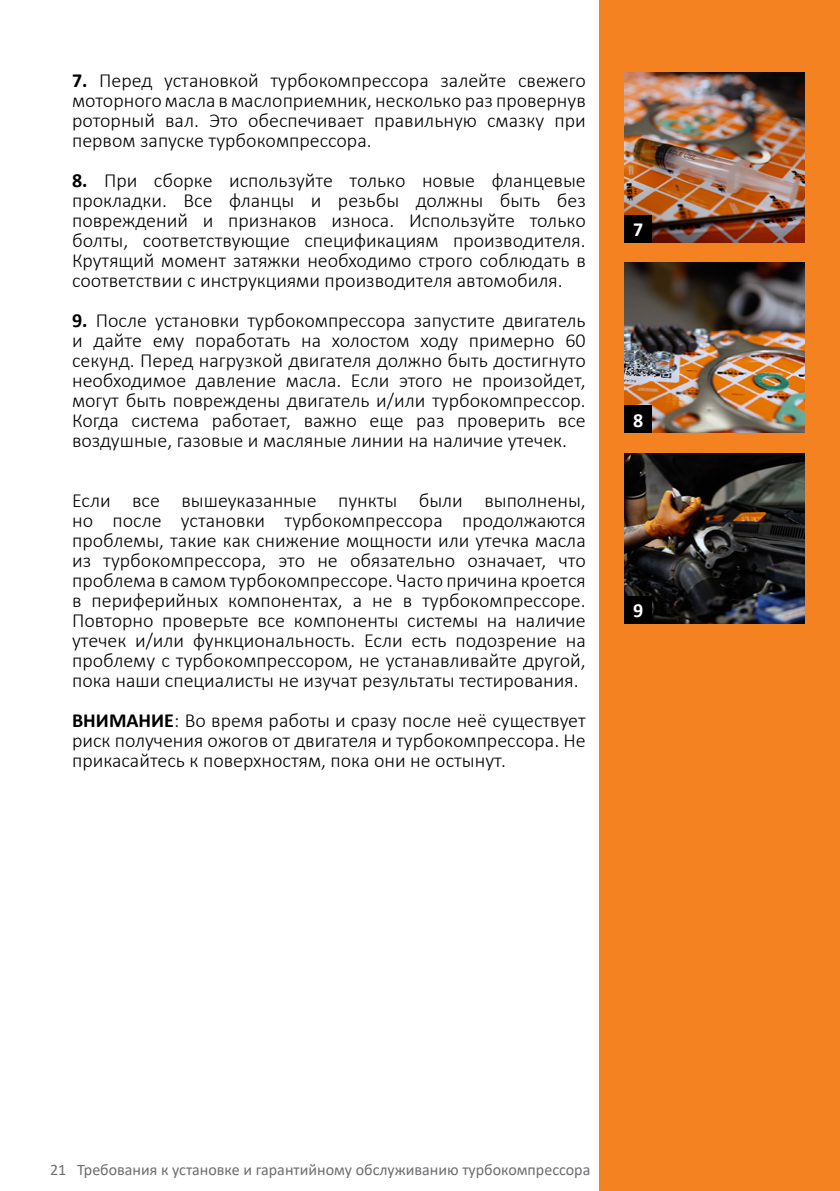
<style>
.page{position:relative;width:840px;height:1191px;background:#fff}
.page>*{position:absolute;margin:0;border:0;box-sizing:border-box;transform-origin:0 0}
.t1{font:300 20px/20px "Calibri";color:#000;text-align:justify}
.t2{font:700 20px "Calibri";color:#fff}
.t3{font:16px "Calibri";color:#6d6e71}
.s1{font-weight:700}
</style>
<div class="page">
<div style="left:599px;top:0;width:240px;height:1191px;background:#f58220"></div>
<img style="left:624px;top:72px;width:180px;height:170px">
<div style="left:624px;top:215px;width:27px;height:27px;background:#000"></div>
<img style="left:624px;top:263px;width:180px;height:170px">
<div style="left:624px;top:405px;width:27px;height:28px;background:#000"></div>
<img style="left:624px;top:453px;width:180px;height:170px">
<div style="left:624px;top:596px;width:27px;height:27px;background:#000"></div>
<p class="t1" style="left:72px;top:70px;width:515px"><span class="s1">7.</span> Перед установкой турбокомпрессора залейте свежего моторного масла в маслоприемник, несколько раз провернув роторный вал. Это обеспечивает правильную смазку при первом запуске турбокомпрессора.</p>
<p class="t1" style="left:72px;top:170px;width:515px"><span class="s1">8.</span> При сборке используйте только новые фланцевые прокладки. Все фланцы и резьбы должны быть без повреждений и признаков износа. Используйте только болты, соответствующие спецификациям производителя.<br>Крутящий момент затяжки необходимо строго соблюдать в соответствии с инструкциями производителя автомобиля.</p>
<p class="t1" style="left:72px;top:310px;width:515px"><span class="s1">9.</span> После установки турбокомпрессора запустите двигатель и дайте ему поработать на холостом ходу примерно 60 секунд. Перед нагрузкой двигателя должно быть достигнуто необходимое давление масла. Если этого не произойдет, могут быть повреждены двигатель и/или турбокомпрессор.<br>Когда система работает, важно еще раз проверить все воздушные, газовые и масляные линии на наличие утечек.</p>
<p class="t1" style="left:72px;top:490px;width:515px">Если все вышеуказанные пункты были выполнены, но после установки турбокомпрессора продолжаются проблемы, такие как снижение мощности или утечка масла из турбокомпрессора, это не обязательно означает, что проблема в самом турбокомпрессоре. Часто причина кроется в периферийных компонентах, а не в турбокомпрессоре.<br>Повторно проверьте все компоненты системы на наличие утечек и/или функциональность. Если есть подозрение на проблему с турбокомпрессором, не устанавливайте другой, пока наши специалисты не изучат результаты тестирования.</p>
<p class="t1" style="left:72px;top:710px;width:515px"><span class="s1">ВНИМАНИЕ</span>: Во время работы и сразу после неё существует риск получения ожогов от двигателя и турбокомпрессора. Не прикасайтесь к поверхностям, пока они не остынут.</p>
<p class="t2" style="left:633px;top:215px;width:12px">7</p>
<p class="t2" style="left:633px;top:406px;width:12px">8</p>
<p class="t2" style="left:633px;top:596px;width:12px">9</p>
<p class="t3" style="left:50px;top:1158px;width:541px">21 Требования к установке и гарантийному обслуживанию турбокомпрессора</p>
</div>
